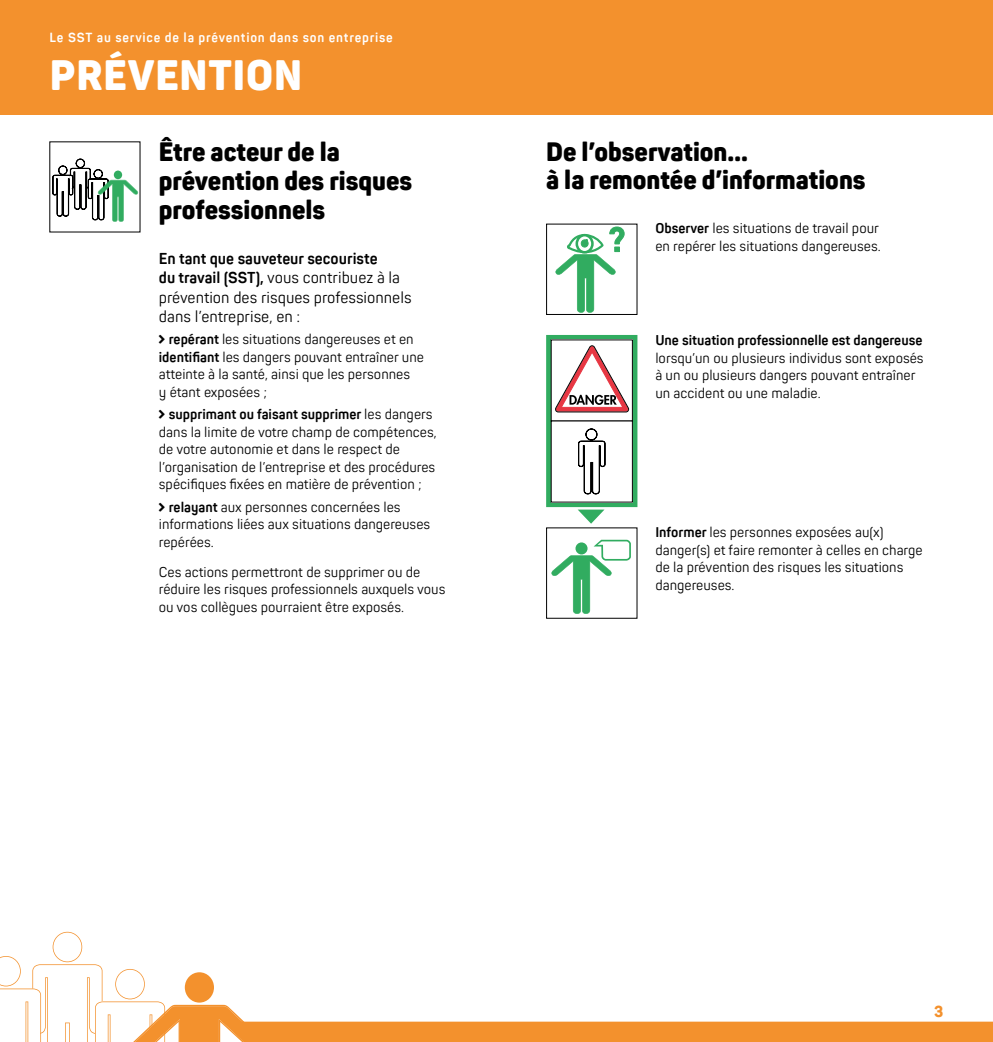
<style>
.page{position:relative;width:993px;height:1042px;background:#fff}
.page>*{position:absolute;margin:0;border:0;box-sizing:border-box;transform-origin:0 0}
.t1{font:900 42px "Panton Narrow";letter-spacing:.02em;color:#fff}
.t2{font:900 26.25px/28.9px "Panton Narrow";color:#000}
.t3{font:15.75px/19.2px "Panton Narrow";color:#000}
.t4{font:800 15.75px "Panton Narrow";color:#f3912d}
.t5{font:14px/17.5px "Panton Narrow";color:#000}
.t6{font:700 14px "Panton Narrow";color:#000}
.t7{font:700 13.12px "Panton Narrow";letter-spacing:.06em;color:#fff}
.s1{font-weight:700}
.s2{font-family:"Makisupa"}
</style>
<div class="page">
<div style="left:0;top:0;width:992px;height:115px;background:#f3912d"></div>
<svg style="left:0;top:932px;width:992px;height:110px"></svg>
<svg style="left:53px;top:159px;width:85px;height:63px"></svg>
<div style="left:546px;top:224px;width:91px;height:91px;border:1px solid #000"></div>
<svg style="left:553px;top:226px;width:72px;height:88px"></svg>
<svg style="left:551px;top:540px;width:79px;height:74px"></svg>
<div style="left:546px;top:335px;width:91px;height:172px;border:5px solid #31ac60"></div>
<svg style="left:555px;top:345px;width:74px;height:67px"></svg>
<svg style="left:578px;top:428px;width:27px;height:66px"></svg>
<svg style="left:577px;top:509px;width:27px;height:15px"></svg>
<p class="t7" style="left:50px;top:29px;width:344px">Le SST au service de la prévention dans son entreprise</p>
<h1 class="t1" style="left:50px;top:48px;width:253px">PRÉVENTION</h1>
<h2 class="t2" style="left:159px;top:137px;width:255px">Être acteur de la prévention des risques professionnels</h2>
<h2 class="t2" style="left:546px;top:136px;width:321px">De l’observation…<br>à la remontée d’informations</h2>
<p class="t5" style="left:655px;top:219px;width:227px"><span class="s1">Observer</span> les situations de travail pour en repérer les situations dangereuses.</p>
<p class="t3" style="left:159px;top:249px;width:254px"><span class="s1">En tant que sauveteur secouriste<br>du travail (SST),</span> vous contribuez à la prévention des risques professionnels dans l’entreprise, en :</p>
<p class="t5" style="left:159px;top:330px;width:267px"><span class="s2">&gt;</span> <span class="s1">repérant</span> les situations dangereuses et en <span class="s1">identifiant</span> les dangers pouvant entraîner une atteinte à la santé, ainsi que les personnes<br>y étant exposées ;</p>
<p class="t5" style="left:159px;top:405px;width:279px"><span class="s2">&gt;</span> <span class="s1">supprimant ou faisant supprimer</span> les dangers dans la limite de votre champ de compétences, de votre autonomie et dans le respect de l’organisation de l’entreprise et des procédures spécifiques fixées en matière de prévention ;</p>
<p class="t5" style="left:159px;top:498px;width:273px"><span class="s2">&gt;</span> <span class="s1">relayant</span> aux personnes concernées les informations liées aux situations dangereuses repérées.</p>
<p class="t5" style="left:159px;top:563px;width:288px">Ces actions permettront de supprimer ou de réduire les risques professionnels auxquels vous ou vos collègues pourraient être exposés.</p>
<p class="t6" style="left:655px;top:331px;width:268px">Une situation professionnelle est dangereuse</p>
<p class="t5" style="left:655px;top:349px;width:270px">lorsqu’un ou plusieurs individus sont exposés à un ou plusieurs dangers pouvant entraîner un accident ou une maladie.</p>
<p class="t5" style="left:655px;top:523px;width:269px"><span class="s1">Informer</span> les personnes exposées au(x) danger(s) et faire remonter à celles en charge de la prévention des risques les situations dangereuses.</p>
<p class="t4" style="left:933px;top:1001px;width:11px">3</p>
</div>
